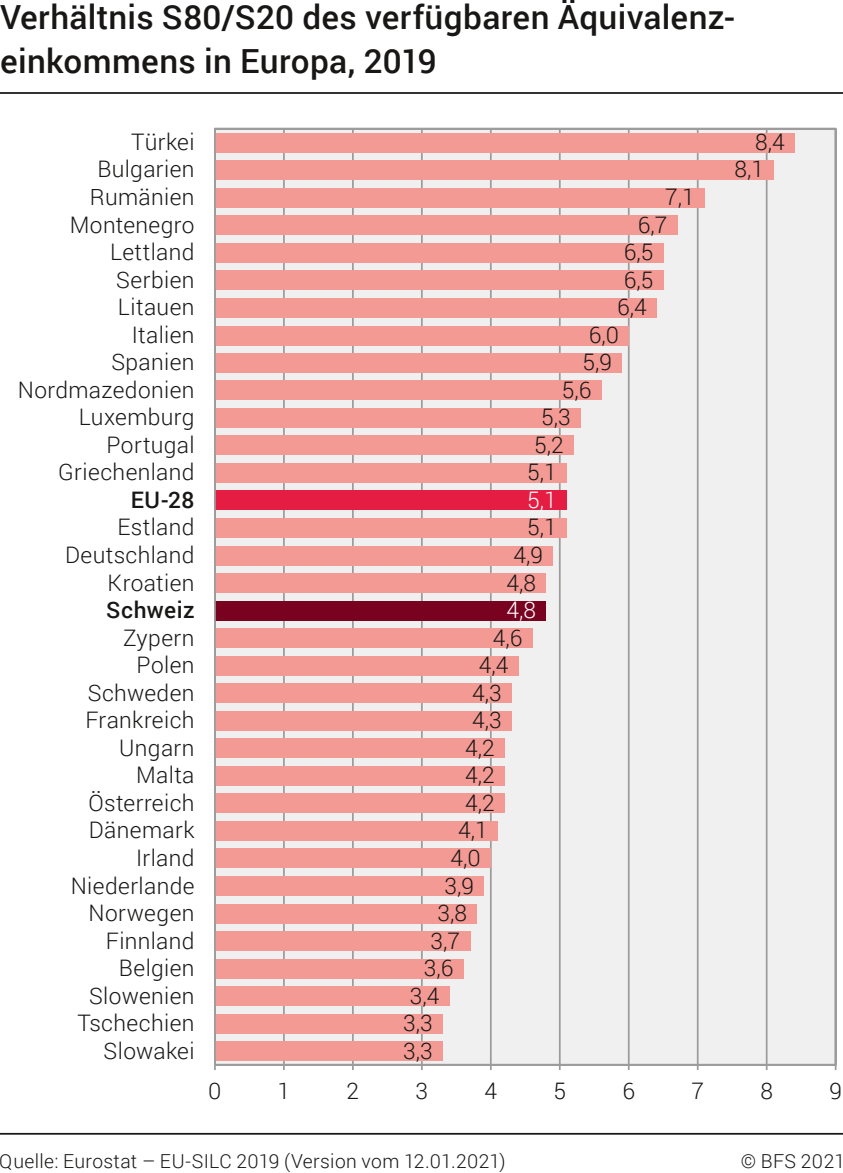
<style>
.page{position:relative;width:843px;height:1173px;background:#fff}
.page>*{position:absolute;margin:0;border:0;box-sizing:border-box;transform-origin:0 0}
.t1{font:500 33.25px/43.8px "Roboto";letter-spacing:.01em;color:#181716}
.t2{font:300 22.75px/27.7px "Roboto";letter-spacing:.015em;color:#181716;text-align:right}
.t3{font:500 22.75px "Roboto";letter-spacing:.025em;color:#181716}
.t4{font:300 22.75px "Roboto";color:#fff}
.t5{font:300 19.25px "Roboto";letter-spacing:.02em;color:#181716}
</style>
<div class="page">
<hr style="left:0;top:1132px;width:843px;height:2px;background:#181716">
<hr style="left:0;top:92px;width:843px;height:2px;background:#181716">
<div style="left:214px;top:127px;width:623px;height:943px;background:#f0f0f0"></div>
<hr style="left:283px;top:129px;width:2px;height:935px;background:#9c9c9c">
<hr style="left:352px;top:129px;width:2px;height:935px;background:#9c9c9c">
<hr style="left:421px;top:129px;width:2px;height:935px;background:#9c9c9c">
<hr style="left:490px;top:129px;width:2px;height:935px;background:#9c9c9c">
<hr style="left:559px;top:129px;width:2px;height:935px;background:#9c9c9c">
<hr style="left:628px;top:129px;width:1px;height:935px;background:#9c9c9c">
<hr style="left:697px;top:129px;width:1px;height:935px;background:#9c9c9c">
<hr style="left:766px;top:129px;width:1px;height:935px;background:#9c9c9c">
<hr style="left:835px;top:129px;width:1px;height:935px;background:#9c9c9c">
<hr style="left:215px;top:1063px;width:620px;height:2px;background:#9c9c9c">
<div style="left:215px;top:133px;width:579px;height:19px;background:#f39a94"></div>
<div style="left:215px;top:160px;width:559px;height:20px;background:#f39a94"></div>
<div style="left:215px;top:188px;width:490px;height:19px;background:#f39a94"></div>
<div style="left:215px;top:215px;width:462px;height:20px;background:#f39a94"></div>
<div style="left:215px;top:243px;width:448px;height:19px;background:#f39a94"></div>
<div style="left:215px;top:270px;width:448px;height:20px;background:#f39a94"></div>
<div style="left:215px;top:298px;width:441px;height:19px;background:#f39a94"></div>
<div style="left:215px;top:326px;width:414px;height:19px;background:#f39a94"></div>
<div style="left:215px;top:353px;width:407px;height:19px;background:#f39a94"></div>
<div style="left:215px;top:381px;width:386px;height:19px;background:#f39a94"></div>
<div style="left:215px;top:408px;width:365px;height:19px;background:#f39a94"></div>
<div style="left:215px;top:436px;width:358px;height:19px;background:#f39a94"></div>
<div style="left:215px;top:463px;width:352px;height:19px;background:#f39a94"></div>
<div style="left:215px;top:491px;width:352px;height:19px;background:#e61d42"></div>
<div style="left:215px;top:518px;width:352px;height:19px;background:#f39a94"></div>
<div style="left:215px;top:546px;width:338px;height:19px;background:#f39a94"></div>
<div style="left:215px;top:573px;width:331px;height:19px;background:#f39a94"></div>
<div style="left:215px;top:601px;width:331px;height:19px;background:#7a0221"></div>
<div style="left:215px;top:628px;width:317px;height:19px;background:#f39a94"></div>
<div style="left:215px;top:656px;width:303px;height:19px;background:#f39a94"></div>
<div style="left:215px;top:683px;width:296px;height:20px;background:#f39a94"></div>
<div style="left:215px;top:711px;width:296px;height:19px;background:#f39a94"></div>
<div style="left:215px;top:738px;width:289px;height:20px;background:#f39a94"></div>
<div style="left:215px;top:766px;width:289px;height:19px;background:#f39a94"></div>
<div style="left:215px;top:793px;width:289px;height:20px;background:#f39a94"></div>
<div style="left:215px;top:821px;width:283px;height:19px;background:#f39a94"></div>
<div style="left:215px;top:848px;width:276px;height:19px;background:#f39a94"></div>
<div style="left:215px;top:876px;width:269px;height:19px;background:#f39a94"></div>
<div style="left:215px;top:904px;width:262px;height:19px;background:#f39a94"></div>
<div style="left:215px;top:931px;width:255px;height:19px;background:#f39a94"></div>
<div style="left:215px;top:958px;width:248px;height:20px;background:#f39a94"></div>
<div style="left:215px;top:986px;width:234px;height:19px;background:#f39a94"></div>
<div style="left:215px;top:1013px;width:227px;height:20px;background:#f39a94"></div>
<div style="left:215px;top:1041px;width:227px;height:19px;background:#f39a94"></div>
<hr style="left:214px;top:129px;width:2px;height:935px;background:#9c9c9c">
<h1 class="t1" style="left:0;top:-6px;width:736px">Verhältnis S80/S20 des verfügbaren Äquivalenz&shy;einkommens in Europa, 2019</h1>
<p class="t2" style="left:18px;top:127px;width:178px">Türkei<br>Bulgarien<br>Rumänien<br>Montenegro<br>Lettland<br>Serbien<br>Litauen<br>Italien<br>Spanien<br>Nordmazedonien<br>Luxemburg<br>Portugal<br>Griechenland</p>
<p class="t3" style="left:131px;top:484px;width:65px">EU-28</p>
<p class="t2" style="left:65px;top:512px;width:131px">Estland<br>Deutschland<br>Kroatien</p>
<p class="t3" style="left:106px;top:594px;width:90px">Schweiz</p>
<p class="t2" style="left:71px;top:623px;width:125px">Zypern<br>Polen<br>Schweden<br>Frankreich<br>Ungarn<br>Malta<br>Österreich<br>Dänemark<br>Irland<br>Niederlande<br>Norwegen<br>Finnland<br>Belgien<br>Slowenien<br>Tschechien<br>Slowakei</p>
<p class="t2" style="left:665px;top:182px;width:31px">7,1</p>
<p class="t2" style="left:638px;top:210px;width:31px">6,7</p>
<p class="t2" style="left:624px;top:237px;width:31px">6,5</p>
<p class="t2" style="left:624px;top:265px;width:31px">6,5</p>
<p class="t2" style="left:617px;top:293px;width:31px">6,4</p>
<p class="t2" style="left:589px;top:320px;width:32px">6,0</p>
<p class="t2" style="left:582px;top:347px;width:31px">5,9</p>
<p class="t2" style="left:562px;top:375px;width:31px">5,6</p>
<p class="t2" style="left:541px;top:402px;width:31px">5,3</p>
<p class="t2" style="left:534px;top:430px;width:31px">5,2</p>
<p class="t2" style="left:527px;top:457px;width:31px">5,1</p>
<p class="t4" style="left:527px;top:484px;width:31px">5,1</p>
<p class="t2" style="left:527px;top:512px;width:31px">5,1</p>
<p class="t2" style="left:513px;top:540px;width:31px">4,9</p>
<p class="t2" style="left:506px;top:568px;width:31px">4,8</p>
<p class="t4" style="left:506px;top:594px;width:31px">4,8</p>
<p class="t2" style="left:493px;top:623px;width:31px">4,6</p>
<p class="t2" style="left:479px;top:650px;width:31px">4,4</p>
<p class="t2" style="left:472px;top:678px;width:31px">4,3</p>
<p class="t2" style="left:472px;top:705px;width:31px">4,3</p>
<p class="t2" style="left:465px;top:732px;width:31px">4,2</p>
<p class="t2" style="left:465px;top:760px;width:31px">4,2</p>
<p class="t2" style="left:465px;top:788px;width:31px">4,2</p>
<p class="t2" style="left:458px;top:815px;width:31px">4,1</p>
<p class="t2" style="left:450px;top:843px;width:32px">4,0</p>
<p class="t2" style="left:444px;top:870px;width:31px">3,9</p>
<p class="t2" style="left:438px;top:898px;width:31px">3,8</p>
<p class="t2" style="left:430px;top:925px;width:31px">3,7</p>
<p class="t2" style="left:424px;top:953px;width:31px">3,6</p>
<p class="t2" style="left:410px;top:980px;width:31px">3,4</p>
<p class="t2" style="left:403px;top:1008px;width:31px">3,3</p>
<p class="t2" style="left:403px;top:1035px;width:31px">3,3</p>
<p class="t2" style="left:734px;top:128px;width:52px;text-align:left;text-indent:21px">8,4<br>8,1</p>
<p class="t2" style="left:208px;top:1076px;width:15px">0</p>
<p class="t2" style="left:278px;top:1076px;width:14px">1</p>
<p class="t2" style="left:346px;top:1076px;width:14px">2</p>
<p class="t2" style="left:415px;top:1076px;width:14px">3</p>
<p class="t2" style="left:484px;top:1076px;width:14px">4</p>
<p class="t2" style="left:553px;top:1076px;width:14px">5</p>
<p class="t2" style="left:622px;top:1076px;width:14px">6</p>
<p class="t2" style="left:691px;top:1076px;width:14px">7</p>
<p class="t2" style="left:760px;top:1076px;width:14px">8</p>
<p class="t2" style="left:829px;top:1076px;width:14px">9</p>
<p class="t5" style="left:0;top:1147px;width:507px">Quelle: Eurostat – EU-SILC 2019 (Version vom 12.01.2021)</p>
<p class="t5" style="left:741px;top:1147px;width:106px">© BFS 2021</p>
</div>
